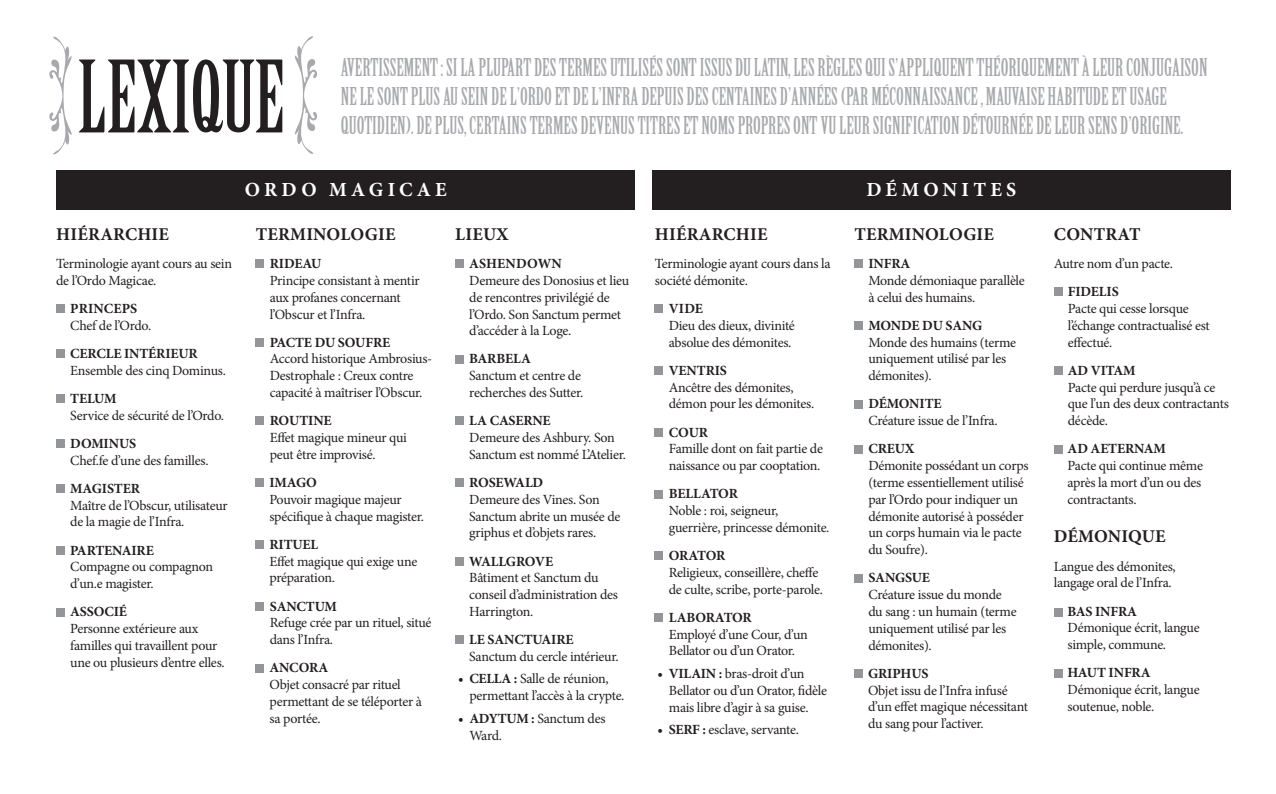
<style>
.page{position:relative;width:1276px;height:794px;background:#fff}
.page>*{position:absolute;margin:0;border:0;box-sizing:border-box;transform-origin:0 0}
.t1{font:97.2px "Birch Std";color:#231f20}
.t2{font:24px/28.8px "Birch Std";color:#a8a9ad}
.t3{font:700 20px "Minion Pro";letter-spacing:.21em;color:#fff}
.titre{font:700 18px "Minion Pro";letter-spacing:.01em;color:#231f20}
.def{font:14px/16.8px "Minion Pro";letter-spacing:-.02em;color:#231f20}
.titre-2{font:14px/16.8px "Minion Pro";letter-spacing:-.02em;color:#231f20}
.s1{font-weight:700}
</style>
<div class="page">
<div style="left:56px;top:304px;width:9px;height:9px;background:#939598"></div>
<div style="left:56px;top:349px;width:9px;height:9px;background:#939598"></div>
<div style="left:56px;top:394px;width:9px;height:9px;background:#939598"></div>
<div style="left:56px;top:439px;width:9px;height:9px;background:#939598"></div>
<div style="left:56px;top:484px;width:9px;height:9px;background:#939598"></div>
<div style="left:56px;top:546px;width:9px;height:8px;background:#939598"></div>
<div style="left:56px;top:608px;width:9px;height:8px;background:#939598"></div>
<div style="left:256px;top:259px;width:8px;height:9px;background:#939598"></div>
<div style="left:256px;top:338px;width:8px;height:9px;background:#939598"></div>
<div style="left:256px;top:417px;width:8px;height:8px;background:#939598"></div>
<div style="left:256px;top:478px;width:8px;height:9px;background:#939598"></div>
<div style="left:256px;top:540px;width:8px;height:9px;background:#939598"></div>
<div style="left:256px;top:602px;width:8px;height:8px;background:#939598"></div>
<div style="left:256px;top:664px;width:8px;height:8px;background:#939598"></div>
<div style="left:455px;top:259px;width:9px;height:9px;background:#939598"></div>
<div style="left:455px;top:355px;width:9px;height:8px;background:#939598"></div>
<div style="left:455px;top:417px;width:9px;height:8px;background:#939598"></div>
<div style="left:455px;top:478px;width:9px;height:9px;background:#939598"></div>
<div style="left:455px;top:557px;width:9px;height:8px;background:#939598"></div>
<div style="left:455px;top:635px;width:9px;height:9px;background:#939598"></div>
<div style="left:655px;top:304px;width:8px;height:9px;background:#939598"></div>
<div style="left:655px;top:366px;width:8px;height:9px;background:#939598"></div>
<div style="left:655px;top:428px;width:8px;height:8px;background:#939598"></div>
<div style="left:655px;top:490px;width:8px;height:8px;background:#939598"></div>
<div style="left:655px;top:551px;width:8px;height:9px;background:#939598"></div>
<div style="left:655px;top:613px;width:8px;height:9px;background:#939598"></div>
<div style="left:854px;top:259px;width:8px;height:9px;background:#939598"></div>
<div style="left:854px;top:321px;width:8px;height:9px;background:#939598"></div>
<div style="left:854px;top:400px;width:8px;height:8px;background:#939598"></div>
<div style="left:854px;top:445px;width:8px;height:8px;background:#939598"></div>
<div style="left:854px;top:574px;width:8px;height:8px;background:#939598"></div>
<div style="left:854px;top:669px;width:8px;height:8px;background:#939598"></div>
<div style="left:1053px;top:288px;width:9px;height:8px;background:#939598"></div>
<div style="left:1053px;top:366px;width:9px;height:9px;background:#939598"></div>
<div style="left:1053px;top:445px;width:9px;height:8px;background:#939598"></div>
<div style="left:1053px;top:608px;width:9px;height:9px;background:#939598"></div>
<div style="left:1053px;top:669px;width:9px;height:8px;background:#939598"></div>
<div style="left:57px;top:170px;width:578px;height:40px;background:#231f20"></div>
<div style="left:652px;top:170px;width:578px;height:40px;background:#231f20"></div>
<p class="t1" style="left:78px;top:42px;width:208px">LEXIQUE</p>
<p class="t2" style="left:341px;top:54px;width:868px">AVERTISSEMENT : SI LA PLUPART DES TERMES UTILISÉS SONT ISSUS DU LATIN, LES RÈGLES QUI S’APPLIQUENT THÉORIQUEMENT À LEUR CONJUGAISON<br>NE LE SONT PLUS AU SEIN DE L’ORDO ET DE L’INFRA DEPUIS DES CENTAINES D’ANNÉES (PAR MÉCONNAISSANCE , MAUVAISE HABITUDE ET USAGE<br>QUOTIDIEN). DE PLUS, CERTAINS TERMES DEVENUS TITRES ET NOMS PROPRES ONT VU LEUR SIGNIFICATION DÉTOURNÉE DE LEUR SENS D’ORIGINE.</p>
<p class="titre" style="left:56px;top:221px;width:114px">HIÉRARCHIE</p>
<p class="titre-2" style="left:56px;top:255px;width:177px">Terminologie ayant cours au sein de l’Ordo Magicae.</p>
<p class="def" style="left:70px;top:300px;width:82px"><span class="s1">PRINCEPS<br></span>Chef de l’Ordo.</p>
<p class="def" style="left:70px;top:345px;width:157px"><span class="s1">CERCLE INTÉRIEUR<br></span>Ensemble des cinq Dominus.</p>
<p class="def" style="left:70px;top:390px;width:155px"><span class="s1">TELUM<br></span>Service de sécurité de l’Ordo.</p>
<p class="def" style="left:70px;top:435px;width:140px"><span class="s1">DOMINUS<br></span>Chef.fe d’une des familles.</p>
<p class="def" style="left:70px;top:480px;width:159px"><span class="s1">MAGISTER<br></span>Maître de l’Obscur, utilisateur de la magie de l’Infra.</p>
<p class="def" style="left:70px;top:542px;width:144px"><span class="s1">PARTENAIRE<br></span>Compagne ou compagnon d’un.e magister.</p>
<p class="def" style="left:70px;top:603px;width:156px"><span class="s1">ASSOCIÉ<br></span>Personne extérieure aux familles qui travaillent pour une ou plusieurs d’entre elles.</p>
<p class="t3" style="left:245px;top:176px;width:203px">ORDO MAGICAE</p>
<p class="t3" style="left:866px;top:176px;width:151px">DÉMONITES</p>
<p class="titre" style="left:256px;top:221px;width:141px">TERMINOLOGIE</p>
<p class="def" style="left:270px;top:255px;width:151px"><span class="s1">RIDEAU<br></span>Principe consistant à mentir aux profanes concernant l’Obscur et l’Infra.</p>
<p class="def" style="left:270px;top:334px;width:164px"><span class="s1">PACTE DU SOUFRE<br></span>Accord historique Ambrosius-<br>Destrophale : Creux contre capacité à maîtriser l’Obscur.</p>
<p class="titre-2" style="left:270px;top:412px;width:139px"><span class="s1">ROUTINE<br></span>Effet magique mineur qui peut être improvisé.</p>
<p class="def" style="left:269px;top:474px;width:156px"><span class="s1">IMAGO<br></span>Pouvoir magique majeur spécifique à chaque magister.</p>
<p class="def" style="left:269px;top:536px;width:149px"><span class="s1">RITUEL<br></span>Effet magique qui exige une préparation.</p>
<p class="def" style="left:270px;top:597px;width:163px"><span class="s1">SANCTUM<br></span>Refuge crée par un rituel, situé dans l’Infra.</p>
<p class="titre-2" style="left:269px;top:659px;width:154px"><span class="s1">ANCORA<br></span>Objet consacré par rituel permettant de se téléporter à sa portée.</p>
<p class="titre" style="left:455px;top:221px;width:55px">LIEUX</p>
<p class="def" style="left:469px;top:255px;width:161px"><span class="s1">ASHENDOWN<br></span>Demeure des Donosius et lieu de rencontres privilégié de l’Ordo. Son Sanctum permet d’accéder à la Loge.</p>
<p class="def" style="left:469px;top:351px;width:116px"><span class="s1">BARBELA<br></span>Sanctum et centre de recherches des Sutter.</p>
<p class="def" style="left:469px;top:412px;width:158px"><span class="s1">LA CASERNE<br></span>Demeure des Ashbury. Son<br>Sanctum est nommé L’Atelier.</p>
<p class="def" style="left:469px;top:474px;width:153px"><span class="s1">ROSEWALD<br></span>Demeure des Vines. Son<br>Sanctum abrite un musée de griphus et d’objets rares.</p>
<p class="def" style="left:469px;top:553px;width:150px"><span class="s1">WALLGROVE<br></span>Bâtiment et Sanctum du conseil d’administration des<br>Harrington.</p>
<p class="def" style="left:469px;top:631px;width:151px"><span class="s1">LE SANCTUAIRE<br></span>Sanctum du cercle intérieur.</p>
<p class="def" style="left:469px;top:670px;width:157px;text-indent:-11px"><span class="s1">• CELLA :</span> Salle de réunion, permettant l’accès à la crypte.</p>
<p class="def" style="left:469px;top:710px;width:138px;text-indent:-11px"><span class="s1">• ADYTUM :</span> Sanctum des<br>Ward.</p>
<p class="titre" style="left:655px;top:221px;width:114px">HIÉRARCHIE</p>
<p class="titre-2" style="left:655px;top:255px;width:177px">Terminologie ayant cours dans la société démonite.</p>
<p class="def" style="left:669px;top:300px;width:128px"><span class="s1">VIDE<br></span>Dieu des dieux, divinité absolue des démonites.</p>
<p class="def" style="left:669px;top:362px;width:147px"><span class="s1">VENTRIS<br></span>Ancêtre des démonites, démon pour les démonites.</p>
<p class="def" style="left:669px;top:424px;width:156px"><span class="s1">COUR<br></span>Famille dont on fait partie de naissance ou par cooptation.</p>
<p class="def" style="left:669px;top:485px;width:162px"><span class="s1">BELLATOR<br></span>Noble : roi, seigneur, guerrière, princesse démonite.</p>
<p class="def" style="left:669px;top:547px;width:156px"><span class="s1">ORATOR<br></span>Religieux, conseillère, cheffe de culte, scribe, porte-parole.</p>
<p class="def" style="left:669px;top:609px;width:141px"><span class="s1">LABORATOR<br></span>Employé d’une Cour, d’un<br>Bellator ou d’un Orator.</p>
<p class="def" style="left:669px;top:665px;width:160px;text-indent:-11px"><span class="s1">• VILAIN :</span> bras-droit d’un<br>Bellator ou d’un Orator, fidèle mais libre d’agir à sa guise.</p>
<p class="def" style="left:657px;top:721px;width:143px"><span class="s1">• SERF :</span> esclave, servante.</p>
<p class="titre" style="left:854px;top:221px;width:141px">TERMINOLOGIE</p>
<p class="def" style="left:868px;top:255px;width:158px"><span class="s1">INFRA<br></span>Monde démoniaque parallèle à celui des humains.</p>
<p class="def" style="left:868px;top:317px;width:149px"><span class="s1">MONDE DU SANG<br></span>Monde des humains (terme uniquement utilisé par les démonites).</p>
<p class="def" style="left:868px;top:395px;width:131px"><span class="s1">DÉMONITE<br></span>Créature issue de l’Infra.</p>
<p class="def" style="left:868px;top:440px;width:162px"><span class="s1">CREUX<br></span>Démonite possédant un corps (terme essentiellement utilisé par l’Ordo pour indiquer un démonite autorisé à posséder un corps humain via le pacte du Soufre).</p>
<p class="def" style="left:868px;top:569px;width:150px"><span class="s1">SANGSUE<br></span>Créature issue du monde du sang : un humain (terme uniquement utilisé par les démonites).</p>
<p class="titre-2" style="left:868px;top:665px;width:161px"><span class="s1">GRIPHUS<br></span>Objet issu de l’Infra infusé d’un effet magique nécessitant du sang pour l’activer.</p>
<p class="titre" style="left:1054px;top:221px;width:88px">CONTRAT</p>
<p class="titre-2" style="left:1053px;top:255px;width:121px">Autre nom d’un pacte.</p>
<p class="def" style="left:1068px;top:283px;width:143px"><span class="s1">FIDELIS<br></span>Pacte qui cesse lorsque l’échange contractualisé est effectué.</p>
<p class="def" style="left:1068px;top:362px;width:162px"><span class="s1">AD VITAM<br></span>Pacte qui perdure jusqu’à ce que l’un des deux contractants décède.</p>
<p class="def" style="left:1067px;top:440px;width:137px"><span class="s1">AD AETERNAM<br></span>Pacte qui continue même après la mort d’un ou des contractants.</p>
<p class="titre" style="left:1054px;top:524px;width:113px">DÉMONIQUE</p>
<p class="def" style="left:1053px;top:558px;width:123px">Langue des démonites, langage oral de l’Infra.</p>
<p class="def" style="left:1067px;top:602px;width:134px"><span class="s1">BAS INFRA<br></span>Démonique écrit, langue simple, commune.</p>
<p class="def" style="left:1067px;top:664px;width:134px"><span class="s1">HAUT INFRA<br></span>Démonique écrit, langue soutenue, noble.</p>
</div>
